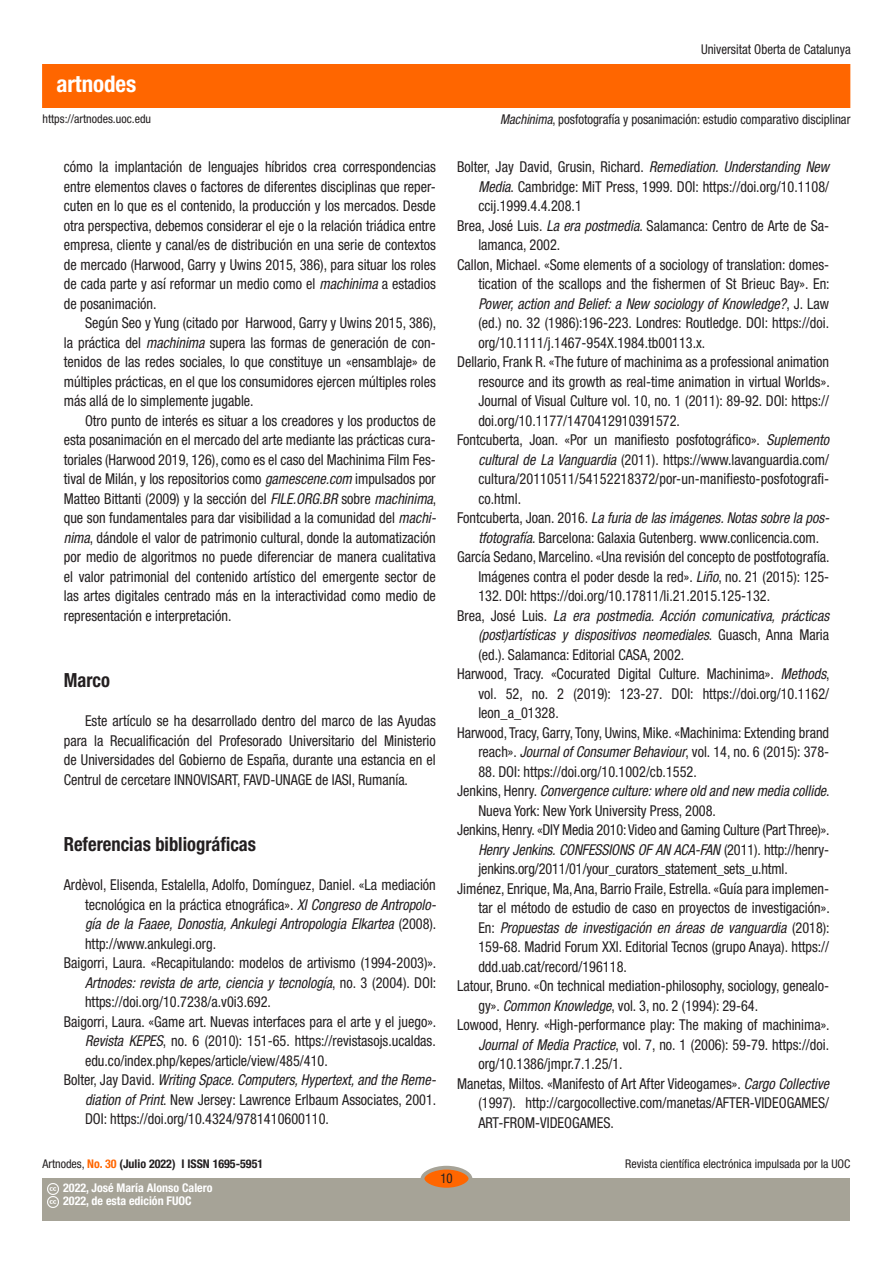
<style>
.page{position:relative;width:893px;height:1263px;background:#fff}
.page>*{position:absolute;margin:0;border:0;box-sizing:border-box;transform-origin:0 0}
.t1{font:700 condensed 22.95px "Helvetica Neue LT Std";color:#fff}
._03_apartat_1{font:700 condensed 19.5px "Helvetica Neue LT Std";color:#231f20;scale:.95 1}
._04_biblio{font:condensed 15px/19.5px "Helvetica Neue LT Std";color:#231f20;text-align:justify;scale:.95 1}
._02_texto_base{font:condensed 15px/19.5px "Helvetica Neue LT Std";color:#231f20;text-align:justify;scale:.95 1}
._02_texto_base_1{font:condensed 15px/19.5px "Helvetica Neue LT Std";color:#231f20;text-align:justify;scale:.95 1}
._04_biblio-2{font:italic condensed 15px/19.5px "Helvetica Neue LT Std";color:#231f20;text-align:justify;scale:.95 1}
.t2{font:condensed 13.5px "Helvetica Neue LT Std";color:#231f20;scale:.95 1}
.t3{font:condensed 12px "Helvetica Neue LT Std";color:#231f20}
.t4{font:700 condensed 12px/13.5px "Helvetica Neue LT Std";color:#fff}
.t5{font:700 condensed 12px "Helvetica Neue LT Std";color:#231f20}
.s1{font-style:italic}
.s2{font-style:normal}
.s3{font-weight:400}
.s4{color:#f60}
</style>
<div class="page">
<div style="left:43px;top:65px;width:807px;height:42px;background:#f60"></div>
<div style="left:43px;top:1178px;width:807px;height:42px;background:#a6a397"></div>
<div style="left:422px;top:1168px;width:48px;height:21px;background:#f60;border-radius:50%"></div>
<div style="left:421px;top:1166px;width:51px;height:25px;border:4px solid #a6a397;border-radius:50%"></div>
<svg style="left:47px;top:1183px;width:11px;height:25px"></svg>
<h1 class="t1" style="left:56px;top:69px;width:81px">artnodes</h1>
<p class="t2" style="left:701px;top:42px;width:159px">Universitat Oberta de Catalunya</p>
<p class="t3" style="left:43px;top:112px;width:110px">https://artnodes.uoc.edu</p>
<p class="t2" style="left:500px;top:112px;width:370px"><span class="s1">Machinima</span>, posfotografía y posanimación: estudio comparativo disciplinar</p>
<p class="_02_texto_base_1" style="left:64px;top:157px;width:393px">cómo la implantación de lenguajes híbridos crea correspondencias entre elementos claves o factores de diferentes disciplinas que reper&shy;cuten en lo que es el contenido, la producción y los mercados. Desde otra perspectiva, debemos considerar el eje o la relación triádica entre empresa, cliente y canal/es de distribución en una serie de contextos de mercado (Harwood, Garry y Uwins 2015, 386), para situar los roles de cada parte y así reformar un medio como el <span class="s1">machinima</span> a estadios de posanimación.</p>
<p class="_02_texto_base" style="left:64px;top:313px;width:394px;text-indent:21px">Según Seo y Yung (citado por Harwood, Garry y Uwins 2015, 386), la práctica del <span class="s1">machinima</span> supera las formas de generación de con&shy;tenidos de las redes sociales, lo que constituye un «ensamblaje» de múltiples prácticas, en el que los consumidores ejercen múltiples roles más allá de lo simplemente jugable.</p>
<p class="_02_texto_base" style="left:64px;top:411px;width:394px;text-indent:21px">Otro punto de interés es situar a los creadores y los productos de esta posanimación en el mercado del arte mediante las prácticas cura&shy;toriales (Harwood 2019, 126), como es el caso del Machinima Film Fes&shy;tival de Milán, y los repositorios como <span class="s1">gamescene.com</span> impulsados por Matteo Bittanti (2009) y la sección del <span class="s1">FILE.ORG.BR</span> sobre <span class="s1">machinima</span>, que son fundamentales para dar visibilidad a la comunidad del <span class="s1">machi&shy;nima</span>, dándole el valor de patrimonio cultural, donde la automatización por medio de algoritmos no puede diferenciar de manera cualitativa el valor patrimonial del contenido artístico del emergente sector de las artes digitales centrado más en la interactividad como medio de representación e interpretación.</p>
<h2 class="_03_apartat_1" style="left:64px;top:669px;width:50px">Marco</h2>
<p class="_02_texto_base" style="left:64px;top:711px;width:393px;text-indent:21px">Este artículo se ha desarrollado dentro del marco de las Ayudas para la Recualificación del Profesorado Universitario del Ministerio de Universidades del Gobierno de España, durante una estancia en el Centrul de cercetare INNOVISART, FAVD-UNAGE de IASI, Rumanía.</p>
<h2 class="_03_apartat_1" style="left:64px;top:833px;width:204px">Referencias bibliográficas</h2>
<p class="_04_biblio" style="left:85px;top:875px;width:371px;text-indent:-21px">Ardèvol, Elisenda, Estalella, Adolfo, Domínguez, Daniel. «La mediación tecnológica en la práctica etnográfica». <span class="s1">XI Congreso de Antropolo&shy;gía de la Faaee, Donostia, Ankulegi Antropologia Elkartea</span> (2008). http://www.ankulegi.org.</p>
<p class="_04_biblio" style="left:85px;top:953px;width:371px;text-indent:-21px">Baigorri, Laura. «Recapitulando: modelos de artivismo (1994-2003)».<br><span class="s1">Artnodes: revista de arte, ciencia y tecnología</span>, no. 3 (2004). DOI: https://doi.org/10.7238/a.v0i3.692.</p>
<p class="_04_biblio" style="left:85px;top:1012px;width:371px;text-indent:-21px">Baigorri, Laura. «Game art. Nuevas interfaces para el arte y el juego».<br><span class="s1">Revista KEPES</span>, no. 6 (2010): 151-65. https://revistasojs.ucaldas. edu.co/index.php/kepes/article/view/485/410.</p>
<p class="_04_biblio" style="left:85px;top:1070px;width:371px;text-indent:-21px">Bolter, Jay David. <span class="s1">Writing Space. Computers, Hypertext, and the Reme&shy;diation of Print</span>. New Jersey: Lawrence Erlbaum Associates, 2001.<br>DOI: https://doi.org/10.4324/9781410600110.</p>
<p class="_04_biblio" style="left:478px;top:157px;width:371px;text-indent:-21px">Bolter, Jay David, Grusin, Richard. <span class="s1">Remediation. Understanding New Media</span>. Cambridge: MiT Press, 1999. DOI: https://doi.org/10.1108/ ccij.1999.4.4.208.1</p>
<p class="_04_biblio" style="left:478px;top:216px;width:371px;text-indent:-21px">Brea, José Luis. <span class="s1">La era postmedia</span>. Salamanca: Centro de Arte de Sa&shy;lamanca, 2002.</p>
<p class="_04_biblio" style="left:478px;top:255px;width:371px;text-indent:-21px">Callon, Michael. «Some elements of a sociology of translation: domes&shy;tication of the scallops and the fishermen of St Brieuc Bay». En:<br><span class="s1">Power, action and Belief: a New sociology of Knowledge?</span>, J. Law (ed.) no. 32 (1986):196-223. Londres: Routledge. DOI: https://doi. org/10.1111/j.1467-954X.1984.tb00113.x.</p>
<p class="_04_biblio" style="left:478px;top:352px;width:371px;text-indent:-21px">Dellario, Frank R. «The future of machinima as a professional animation resource and its growth as real-time animation in virtual Worlds».<br>Journal of Visual Culture vol. 10, no. 1 (2011): 89-92. DOI: https:// doi.org/10.1177/1470412910391572.</p>
<p class="_04_biblio" style="left:478px;top:430px;width:371px;text-indent:-21px">Fontcuberta, Joan. «Por un manifiesto posfotográfico». <span class="s1">Suplemento cultural de La Vanguardia</span> (2011). https://www.lavanguardia.com/ cultura/20110511/54152218372/por-un-manifiesto-posfotografi&shy;co.html.</p>
<p class="_04_biblio" style="left:478px;top:508px;width:371px;text-indent:-21px">Fontcuberta, Joan. 2016. <span class="s1">La furia de las imágenes. Notas sobre la pos&shy;tfotografía</span>. Barcelona: Galaxia Gutenberg. www.conlicencia.com.</p>
<p class="_04_biblio" style="left:478px;top:547px;width:371px;text-indent:-21px">García Sedano, Marcelino. «Una revisión del concepto de postfotografía.<br>Imágenes contra el poder desde la red». <span class="s1">Liño</span>, no. 21 (2015): 125- 132. DOI: https://doi.org/10.17811/li.21.2015.125-132.</p>
<p class="_04_biblio-2" style="left:478px;top:606px;width:371px;text-indent:-21px"><span class="s2">Brea, José Luis.</span> La era postmedia. Acción comunicativa, prácticas (post)artísticas y dispositivos neomediales<span class="s2">. Guasch, Anna Maria (ed.). Salamanca: Editorial CASA, 2002.</span></p>
<p class="_04_biblio" style="left:478px;top:664px;width:371px;text-indent:-21px">Harwood, Tracy. «Cocurated Digital Culture. Machinima». <span class="s1">Methods</span>, vol. 52, no. 2 (2019): 123-27. DOI: https://doi.org/10.1162/ leon_a_01328.</p>
<p class="_04_biblio" style="left:457px;top:723px;width:393px;text-align:right">Harwood, Tracy, Garry, Tony, Uwins, Mike. «Machinima: Extending brand reach». <span class="s1">Journal of Consumer Behaviour</span>, vol. 14, no. 6 (2015): 378-</p>
<p class="_04_biblio" style="left:478px;top:762px;width:231px">88. DOI: https://doi.org/10.1002/cb.1552.</p>
<p class="_04_biblio" style="left:478px;top:781px;width:371px;text-indent:-21px">Jenkins, Henry. <span class="s1">Convergence culture: where old and new media collide</span>.<br>Nueva York: New York University Press, 2008.</p>
<p class="_04_biblio" style="left:478px;top:820px;width:371px;text-indent:-21px">Jenkins, Henry. «DIY Media 2010: Video and Gaming Culture (Part Three)».<br><span class="s1">Henry Jenkins. CONFESSIONS OF AN ACA-FAN</span> (2011). http://henry&shy;jenkins.org/2011/01/your_curators_statement_sets_u.html.</p>
<p class="_04_biblio" style="left:478px;top:879px;width:371px;text-indent:-21px">Jiménez, Enrique, Ma, Ana, Barrio Fraile, Estrella. «Guía para implemen&shy;tar el método de estudio de caso en proyectos de investigación».<br>En: <span class="s1">Propuestas de investigación en áreas de vanguardia</span> (2018):<br>159-68. Madrid Forum XXI. Editorial Tecnos (grupo Anaya). https:// ddd.uab.cat/record/196118.</p>
<p class="_04_biblio" style="left:478px;top:976px;width:371px;text-indent:-21px">Latour, Bruno. «On technical mediation-philosophy, sociology, genealo&shy;gy». <span class="s1">Common Knowledge</span>, vol. 3, no. 2 (1994): 29-64.</p>
<p class="_04_biblio" style="left:478px;top:1015px;width:371px;text-indent:-21px">Lowood, Henry. «High-performance play: The making of machinima».<br><span class="s1">Journal of Media Practice</span>, vol. 7, no. 1 (2006): 59-79. https://doi. org/10.1386/jmpr.7.1.25/1.</p>
<p class="_04_biblio" style="left:478px;top:1074px;width:371px;text-indent:-21px">Manetas, Miltos. «Manifesto of Art After Videogames». <span class="s1">Cargo Collective </span>(1997). http://cargocollective.com/manetas/AFTER-VIDEOGAMES/ ART-FROM-VIDEOGAMES.</p>
<p class="t5" style="left:43px;top:1157px;width:222px"><span class="s3">Artnodes,</span> <span class="s4">No. 30</span> (Julio 2022) I ISSN 1695-5951</p>
<p class="t3" style="left:625px;top:1157px;width:227px">Revista científica electrónica impulsada por la UOC</p>
<p class="t4" style="left:63px;top:1181px;width:151px">2022, José María Alonso Calero<br>2022, de esta edición FUOC</p>
<p class="t2" style="left:440px;top:1171px;width:14px">10</p>
</div>
